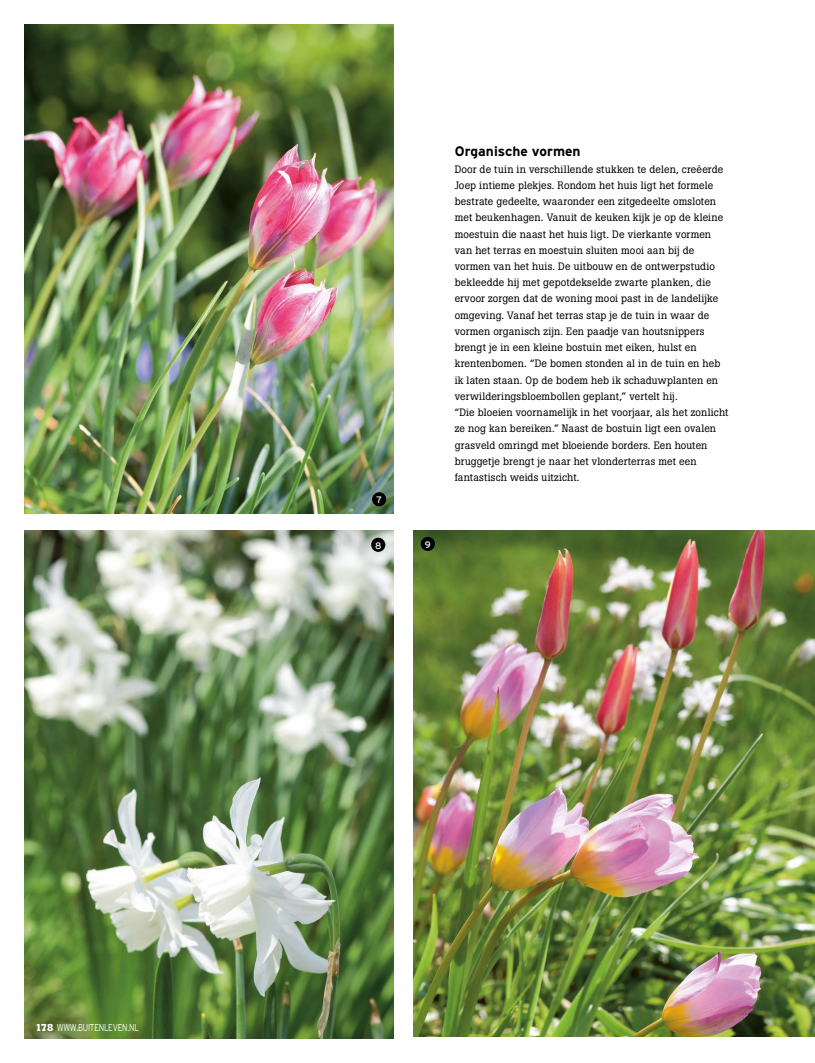
<style>
.page{position:relative;width:815px;height:1063px;background:#fff}
.page>*{position:absolute;margin:0;border:0;box-sizing:border-box;transform-origin:0 0}
.t1{font:700 13.75px "Interstate";color:#000}
.t2{font:10.62px/16.2px "Boton";letter-spacing:.01em;color:#000}
.t3{font:300 10px "Interstate";letter-spacing:-.03em;color:#fff;scale:.8 1}
.t4{font:9.38px "Interstate";color:#fff}
.s1{font-family:"Boton";font-weight:700}
</style>
<div class="page">
<img style="left:25px;top:530px;width:368px;height:508px">
<img style="left:25px;top:25px;width:368px;height:489px">
<img style="left:414px;top:530px;width:401px;height:507px">
<div style="left:372px;top:492px;width:14px;height:14px;background:#000;border-radius:50%"></div>
<div style="left:371px;top:538px;width:14px;height:14px;background:#000;border-radius:50%"></div>
<div style="left:421px;top:537px;width:14px;height:14px;background:#000;border-radius:50%"></div>
<p class="t3" style="left:35px;top:1021px;width:131px"><span class="s1">178</span> WWW.BUITENLEVEN.NL</p>
<p class="t4" style="left:376px;top:494px;width:7px">7</p>
<p class="t4" style="left:375px;top:540px;width:8px">8</p>
<p class="t4" style="left:425px;top:539px;width:7px">9</p>
<p class="t1" style="left:455px;top:143px;width:127px">Organische vormen</p>
<p class="t2" style="left:455px;top:161px;width:275px">Door de tuin in verschillende stukken te delen, creëerde Joep intieme plekjes. Rondom het huis ligt het formele bestrate gedeelte, waaronder een zitgedeelte omsloten met beukenhagen. Vanuit de keuken kijk je op de kleine moestuin die naast het huis ligt. De vierkante vormen van het terras en moestuin sluiten mooi aan bij de vormen van het huis. De uitbouw en de ontwerpstudio bekleedde hij met gepotdekselde zwarte planken, die ervoor zorgen dat de woning mooi past in de landelijke omgeving. Vanaf het terras stap je de tuin in waar de vormen organisch zijn. Een paadje van houtsnippers brengt je in een kleine bostuin met eiken, hulst en krentenbomen. “De bomen stonden al in de tuin en heb ik laten staan. Op de bodem heb ik schaduwplanten en verwilderingsbloembollen geplant,” vertelt hij.<br>“Die bloeien voornamelijk in het voorjaar, als het zonlicht ze nog kan bereiken.” Naast de bostuin ligt een ovalen grasveld omringd met bloeiende borders. Een houten bruggetje brengt je naar het vlonderterras met een fantastisch weids uitzicht.</p>
</div>
